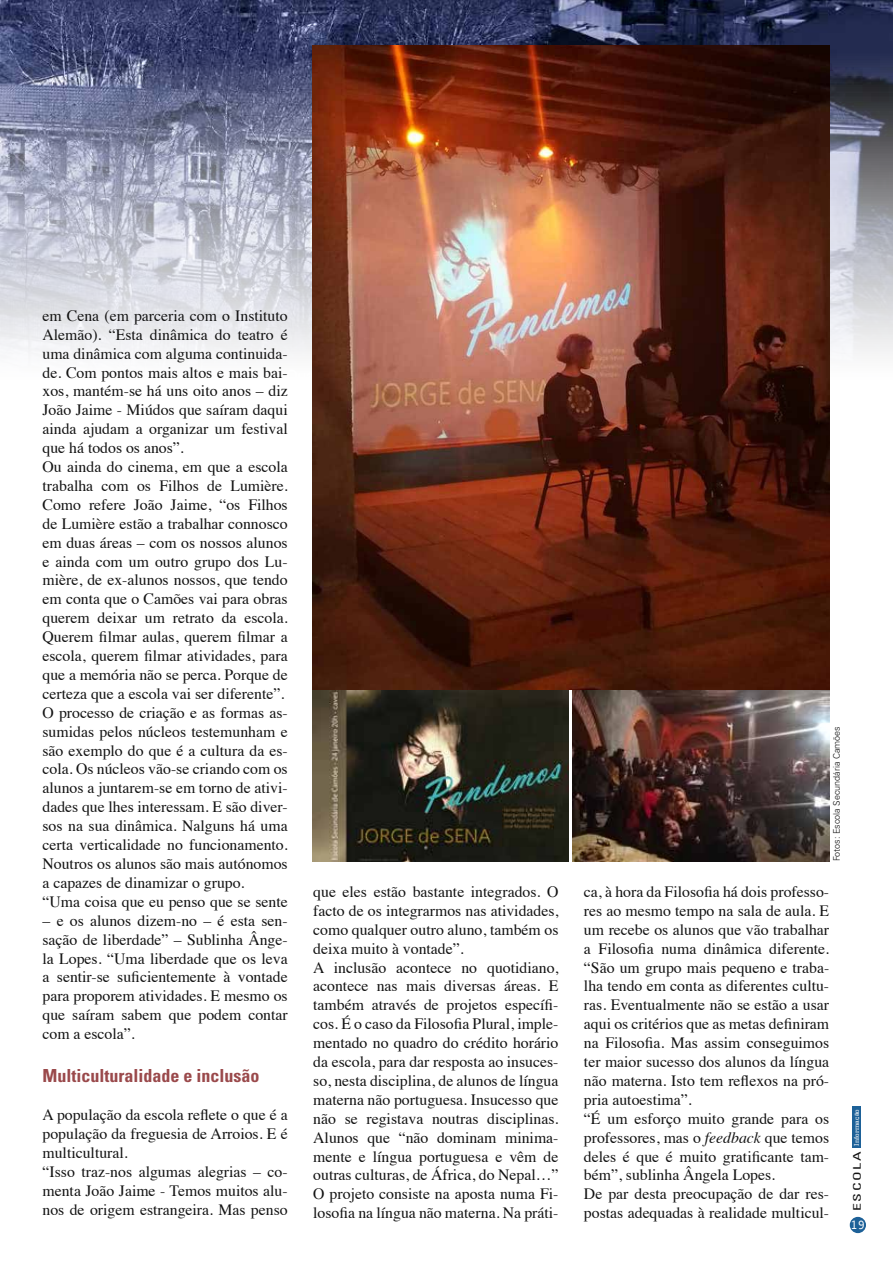
<style>
.page{position:relative;width:893px;height:1263px;background:#fff}
.page>*{position:absolute;margin:0;border:0;box-sizing:border-box;transform-origin:0 0}
.t1{font:700 condensed 18px "Univers";color:#9a494b}
.t2{font:15.75px/18.9px "Times";color:#121212}
.t3{font:12px "Andale Mono";color:#fff}
.t4{font:condensed 10.5px "Univers";letter-spacing:.1em;color:#121212;scale:1.5 1}
.t5{font:300 9px "Univers";color:#121212}
.t6{font:6.75px "Civic";letter-spacing:.01em;color:#fff;scale:1.33 1}
.s1{font-style:italic}
</style>
<div class="page">
<div style="left:852px;top:1106px;width:9px;height:42px;background:#1d6198"></div>
<div style="left:850px;top:1217px;width:16px;height:16px;background:#1d6198;border-radius:50%"></div>
<img style="left:0;top:0;width:893px;height:429px">
<img style="left:312px;top:690px;width:257px;height:171px">
<img style="left:312px;top:45px;width:517px;height:644px">
<img style="left:572px;top:690px;width:257px;height:171px">
<p class="t2" style="left:43px;top:305px;width:247px">em Cena (em parceria com o Instituto Alemão). “Esta dinâmica do teatro é uma dinâmica com alguma continuida&shy;de. Com pontos mais altos e mais bai&shy;xos, mantém-se há uns oito anos – diz João Jaime - Miúdos que saíram daqui ainda ajudam a organizar um festival que há todos os anos”.<br>Ou ainda do cinema, em que a escola trabalha com os Filhos de Lumière.<br>Como refere João Jaime, “os Filhos de Lumière estão a trabalhar connosco em duas áreas – com os nossos alunos e ainda com um outro grupo dos Lu&shy;mière, de ex-alunos nossos, que tendo em conta que o Camões vai para obras querem deixar um retrato da escola.<br>Querem filmar aulas, querem filmar a escola, querem filmar atividades, para que a memória não se perca. Porque de certeza que a escola vai ser diferente”.<br>O processo de criação e as formas as&shy;sumidas pelos núcleos testemunham e são exemplo do que é a cultura da es&shy;cola. Os núcleos vão-se criando com os alunos a juntarem-se em torno de ativi&shy;dades que lhes interessam. E são diver&shy;sos na sua dinâmica. Nalguns há uma certa verticalidade no funcionamento.<br>Noutros os alunos são mais autónomos a capazes de dinamizar o grupo.<br>“Uma coisa que eu penso que se sente</p>
<p class="t2" style="left:43px;top:910px;width:247px;text-align:justify">– e os alunos dizem-no – é esta sen&shy;sação de liberdade” – Sublinha Ânge&shy;la Lopes. “Uma liberdade que os leva a sentir-se suficientemente à vontade para proporem atividades. E mesmo os que saíram sabem que podem contar com a escola”.</p>
<p class="t1" style="left:43px;top:1065px;width:219px">Multiculturalidade e inclusão</p>
<p class="t2" style="left:43px;top:1104px;width:247px">A população da escola reflete o que é a população da freguesia de Arroios. E é multicultural.<br>“Isso traz-nos algumas alegrias – co&shy;menta João Jaime - Temos muitos alu&shy;nos de origem estrangeira. Mas penso</p>
<p class="t5" style="left:831px;top:861px;width:137px;rotate:-90deg">Fotos: Escola Secundária Camões</p>
<p class="t2" style="left:313px;top:881px;width:247px">que eles estão bastante integrados. O facto de os integrarmos nas atividades, como qualquer outro aluno, também os deixa muito à vontade”.<br>A inclusão acontece no quotidiano, acontece nas mais diversas áreas. E também através de projetos específi&shy;cos. É o caso da Filosofia Plural, imple&shy;mentado no quadro do crédito horário da escola, para dar resposta ao insuces&shy;so, nesta disciplina, de alunos de língua materna não portuguesa. Insucesso que não se registava noutras disciplinas.<br>Alunos que “não dominam minima&shy;mente e língua portuguesa e vêm de outras culturas, de África, do Nepal…” O projeto consiste na aposta numa Fi&shy;losofia na língua não materna. Na práti-</p>
<p class="t2" style="left:584px;top:881px;width:247px">ca, à hora da Filosofia há dois professo&shy;res ao mesmo tempo na sala de aula. E um recebe os alunos que vão trabalhar a Filosofia numa dinâmica diferente. “São um grupo mais pequeno e traba&shy;lha tendo em conta as diferentes cultu&shy;ras. Eventualmente não se estão a usar aqui os critérios que as metas definiram na Filosofia. Mas assim conseguimos ter maior sucesso dos alunos da língua não materna. Isto tem reflexos na pró&shy;pria autoestima”.<br>“É um esforço muito grande para os professores, mas o <span class="s1">feedback</span> que temos deles é que é muito gratificante tam&shy;bém”, sublinha Ângela Lopes.<br>De par desta preocupação de dar res&shy;postas adequadas à realidade multicul-</p>
<p class="t6" style="left:853px;top:1145px;width:29px;rotate:-90deg">Informação</p>
<p class="t4" style="left:850px;top:1211px;width:41px;rotate:-90deg">ESCOLA</p>
<p class="t3" style="left:850px;top:1217px;width:16px">19</p>
</div>
